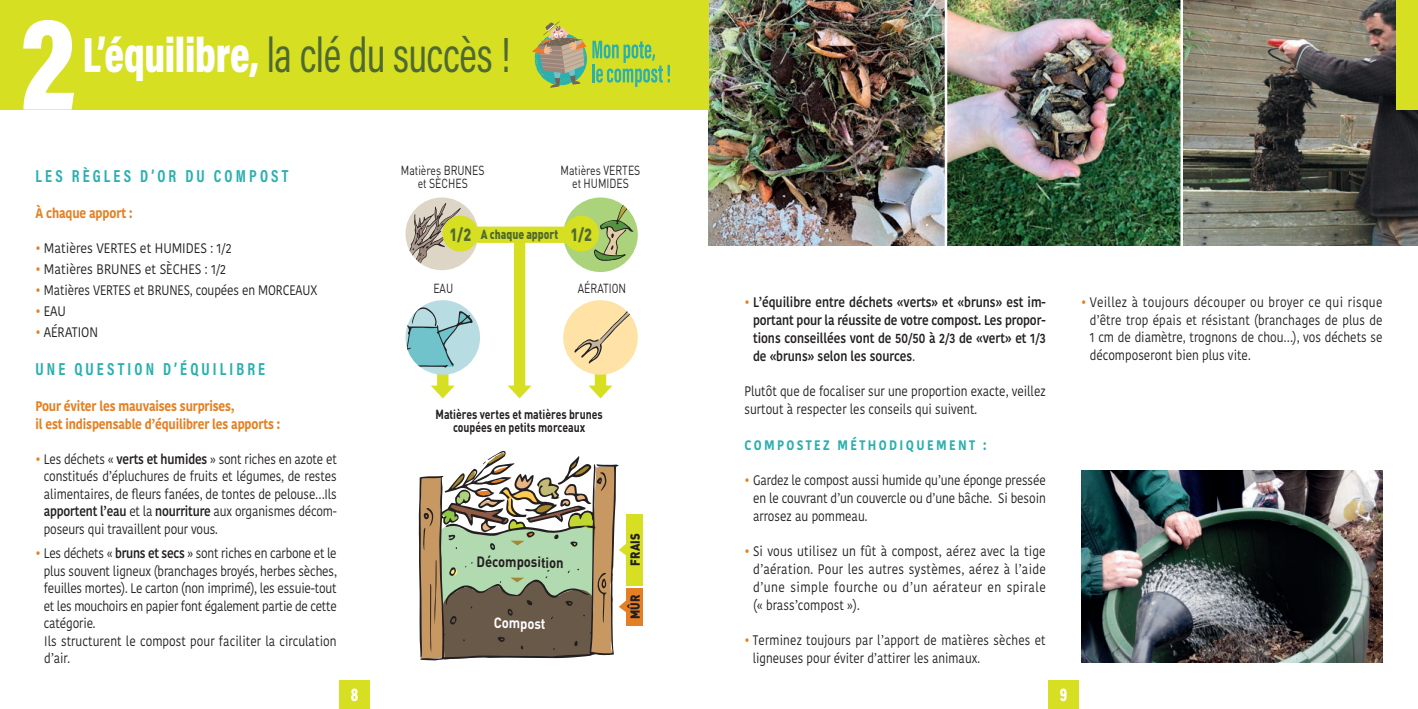
<style>
.page{position:relative;width:1418px;height:709px;background:#fff}
.page>*{position:absolute;margin:0;border:0;box-sizing:border-box;transform-origin:0 0}
.t1{font:50px "Acumin Pro Cond";letter-spacing:-.015em;color:#4f6932;scale:.86 1}
.t2{font:900 18.75px "Acumin Pro Cond";color:#fff;scale:.86 1}
.t3{font:700 17.5px "Acumin Pro Cond";letter-spacing:.2em;color:#2ab0ae;scale:.9 1}
.t4{font:900 17.5px "DIN";color:#4f6932;scale:.8 1}
.t5{font:700 14.75px "DIN";letter-spacing:-.015em;color:#231f20;scale:.88 1}
.t6{font:700 14.75px "DIN";letter-spacing:-.015em;color:#fff;scale:.88 1}
.t7{font:13.75px/17.5px "Kohinoor Bangla";color:#231f20;text-align:justify;scale:.86 1}
.t8{font:600 13.75px/17.8px "Kohinoor Bangla";color:#231f20;text-align:justify;scale:.86 1}
.t9{font:13.75px/17.8px "Kohinoor Bangla";color:#231f20;text-align:justify;scale:.87 1}
.t10{font:700 13.75px/17.5px "Kohinoor Bangla";letter-spacing:-.01em;color:#e48023;scale:.86 1}
.t11{font:13.75px/17.8px "Kohinoor Bangla";color:#231f20;scale:.85 1}
.t12{font:13.75px "Kohinoor Bangla";color:#231f20;scale:.9 1}
.t13{font:700 13.75px "Kohinoor Bangla";letter-spacing:.2em;color:#2ab0ae;scale:.86 1}
.t14{font:700 13.12px/13.1px "DIN";color:#231f20;text-align:center;scale:.8 1}
.t15{font:13px/13.1px "DIN";color:#231f20;text-align:center;scale:.8 1}
.t16{font:900 13px "DIN";color:#4f6932;scale:.8 1}
.t17{font:900 13px "DIN";color:#231f20;scale:.88 1}
.s1{font-weight:900;font-size:134.38px;color:#fff}
.s2{font-weight:900;font-size:103px;color:#fff}
.s3{font-weight:900;color:#fff}
.s4{color:#e48023}
.s5{font-weight:600}
.s6{font-weight:400;color:#e48023}
.s7{font-weight:400}
</style>
<div class="page">
<img style="left:709px;top:0;width:708px;height:245px">
<div style="left:0;top:0;width:709px;height:109px;background:#d6df21"></div>
<svg style="left:532px;top:21px;width:138px;height:67px"></svg>
<div style="left:1396px;top:0;width:21px;height:109px;background:#d6df21"></div>
<hr style="left:944px;top:0;width:3px;height:260px;background:#fff">
<hr style="left:1180px;top:0;width:2px;height:260px;background:#fff">
<img style="left:1081px;top:470px;width:301px;height:193px">
<svg style="left:405px;top:197px;width:73px;height:73px"></svg>
<svg style="left:405px;top:203px;width:56px;height:67px;background:#c3bbb0"></svg>
<div style="left:563px;top:197px;width:74px;height:75px;background:#abd37c;border-radius:50%"></div>
<svg style="left:594px;top:203px;width:39px;height:58px"></svg>
<div style="left:514px;top:234px;width:11px;height:156px;background:#d6df21"></div>
<svg style="left:507px;top:385px;width:24px;height:13px"></svg>
<div style="left:477px;top:227px;width:98px;height:16px;background:#d6df21"></div>
<div style="left:626px;top:514px;width:17px;height:71px;background:#d6df21"></div>
<div style="left:626px;top:588px;width:17px;height:37px;background:#e48023"></div>
<svg style="left:419px;top:451px;width:210px;height:209px"></svg>
<div style="left:437px;top:356px;width:11px;height:34px;background:#d6df21"></div>
<svg style="left:431px;top:385px;width:24px;height:13px"></svg>
<div style="left:595px;top:356px;width:11px;height:34px;background:#d6df21"></div>
<svg style="left:588px;top:385px;width:24px;height:13px"></svg>
<div style="left:442px;top:216px;width:36px;height:35px;background:#d6df21;border-radius:50%"></div>
<div style="left:563px;top:216px;width:36px;height:35px;background:#d6df21;border-radius:50%"></div>
<div style="left:563px;top:300px;width:74px;height:75px;background:#ffe2a6;border-radius:50%"></div>
<svg style="left:574px;top:303px;width:63px;height:60px"></svg>
<div style="left:405px;top:300px;width:75px;height:75px;background:#b7dde2;border-radius:50%"></div>
<svg style="left:405px;top:306px;width:67px;height:61px"></svg>
<div style="left:339px;top:680px;width:30px;height:29px;background:#d6df21"></div>
<div style="left:1048px;top:680px;width:30px;height:29px;background:#d6df21"></div>
<h1 class="t1" style="left:20px;top:23px;width:571px"><span class="s1">2</span><span class="s2">1</span> <span class="s3">L’équilibre,</span> la clé du succès !</h1>
<p class="t3" style="left:35px;top:164px;width:282px">LES RÈGLES D’OR DU COMPOST</p>
<p class="t10" style="left:35px;top:204px;width:114px">À chaque apport :</p>
<p class="t12" style="left:35px;top:238px;width:219px"><span class="s4">•</span> Matières VERTES et HUMIDES : 1/2</p>
<p class="t12" style="left:35px;top:259px;width:213px"><span class="s4">•</span> Matières BRUNES et SÈCHES : 1/2</p>
<p class="t7" style="left:35px;top:281px;width:329px"><span class="s4">•</span> Matières VERTES et BRUNES, coupées en MORCEAUX</p>
<p class="t12" style="left:35px;top:301px;width:35px"><span class="s4">•</span> EAU</p>
<p class="t12" style="left:35px;top:322px;width:71px"><span class="s4">•</span> AÉRATION</p>
<p class="t3" style="left:35px;top:357px;width:257px">UNE QUESTION D’ÉQUILIBRE</p>
<p class="t10" style="left:35px;top:397px;width:286px">Pour éviter les mauvaises surprises,<br>il est indispensable d’équilibrer les apports :</p>
<p class="t7" style="left:44px;top:450px;width:342px;text-indent:-8px"><span class="s4">•</span> Les déchets « <span class="s5">verts et humides</span> » sont riches en azote et constitués d’épluchures de fruits et légumes, de restes alimentaires, de fleurs fanées, de tontes de pelouse…Ils <span class="s5">apportent l’eau</span> et la <span class="s5">nourriture</span> aux organismes décom&shy;poseurs qui travaillent pour vous.</p>
<p class="t7" style="left:44px;top:544px;width:342px;text-align:left;text-indent:-8px"><span class="s4">•</span> Les déchets « <span class="s5">bruns et secs</span> » sont riches en carbone et le plus souvent ligneux (branchages broyés, herbes sèches, feuilles mortes). Le carton (non imprimé), les essuie-tout et les mouchoirs en papier font également partie de cette catégorie.<br>Ils structurent le compost pour faciliter la circulation d’air.</p>
<p class="t15" style="left:401px;top:164px;width:106px">Matières BRUNES et SÈCHES</p>
<p class="t15" style="left:560px;top:164px;width:101px">Matières VERTES et HUMIDES</p>
<p class="t4" style="left:449px;top:223px;width:29px">1/2</p>
<p class="t4" style="left:570px;top:223px;width:29px">1/2</p>
<p class="t16" style="left:481px;top:225px;width:98px">A chaque apport</p>
<p class="t15" style="left:433px;top:282px;width:26px">EAU</p>
<p class="t15" style="left:578px;top:282px;width:62px">AÉRATION</p>
<p class="t14" style="left:435px;top:407px;width:210px">Matières vertes et matières brunes coupées en petits morceaux</p>
<p class="t5" style="left:476px;top:552px;width:101px">Décomposition</p>
<p class="t6" style="left:494px;top:613px;width:60px">Compost</p>
<p class="t17" style="left:626px;top:565px;width:38px;rotate:-90deg">FRAIS</p>
<p class="t17" style="left:626px;top:619px;width:29px;rotate:-90deg">MÛR</p>
<p class="t8" style="left:753px;top:293px;width:342px;text-indent:-9px"><span class="s6">•</span> L’équilibre entre déchets «verts» et «bruns» est im&shy;portant pour la réussite de votre compost. Les propor&shy;tions conseillées vont de 50/50 à 2/3 de «vert» et 1/3 de «bruns» selon les sources<span class="s7">.</span></p>
<p class="t7" style="left:744px;top:382px;width:352px">Plutôt que de focaliser sur une proportion exacte, veillez surtout à respecter les conseils qui suivent.</p>
<p class="t13" style="left:744px;top:432px;width:283px">COMPOSTEZ MÉTHODIQUEMENT :</p>
<p class="t7" style="left:753px;top:471px;width:342px;text-indent:-9px"><span class="s4">•</span> Gardez le compost aussi humide qu’une éponge pressée en le couvrant d’un couvercle ou d’une bâche. Si besoin arrosez au pommeau.</p>
<p class="t9" style="left:753px;top:542px;width:338px;text-indent:-9px"><span class="s4">•</span> Si vous utilisez un fût à compost, aérez avec la tige d’aération. Pour les autres systèmes, aérez à l’aide d’une simple fourche ou d’un aérateur en spirale (« brass’compost »).</p>
<p class="t11" style="left:753px;top:631px;width:346px;text-indent:-8px"><span class="s4">•</span> Terminez toujours par l’apport de matières sèches et ligneuses pour éviter d’attirer les animaux.</p>
<h2 class="t2" style="left:351px;top:681px;width:10px">8</h2>
<h2 class="t2" style="left:1059px;top:681px;width:10px">9</h2>
<p class="t7" style="left:1089px;top:293px;width:342px;text-indent:-9px"><span class="s4">•</span> Veillez à toujours découper ou broyer ce qui risque d’être trop épais et résistant (branchages de plus de 1 cm de diamètre, trognons de chou…), vos déchets se décomposeront bien plus vite.</p>
</div>
